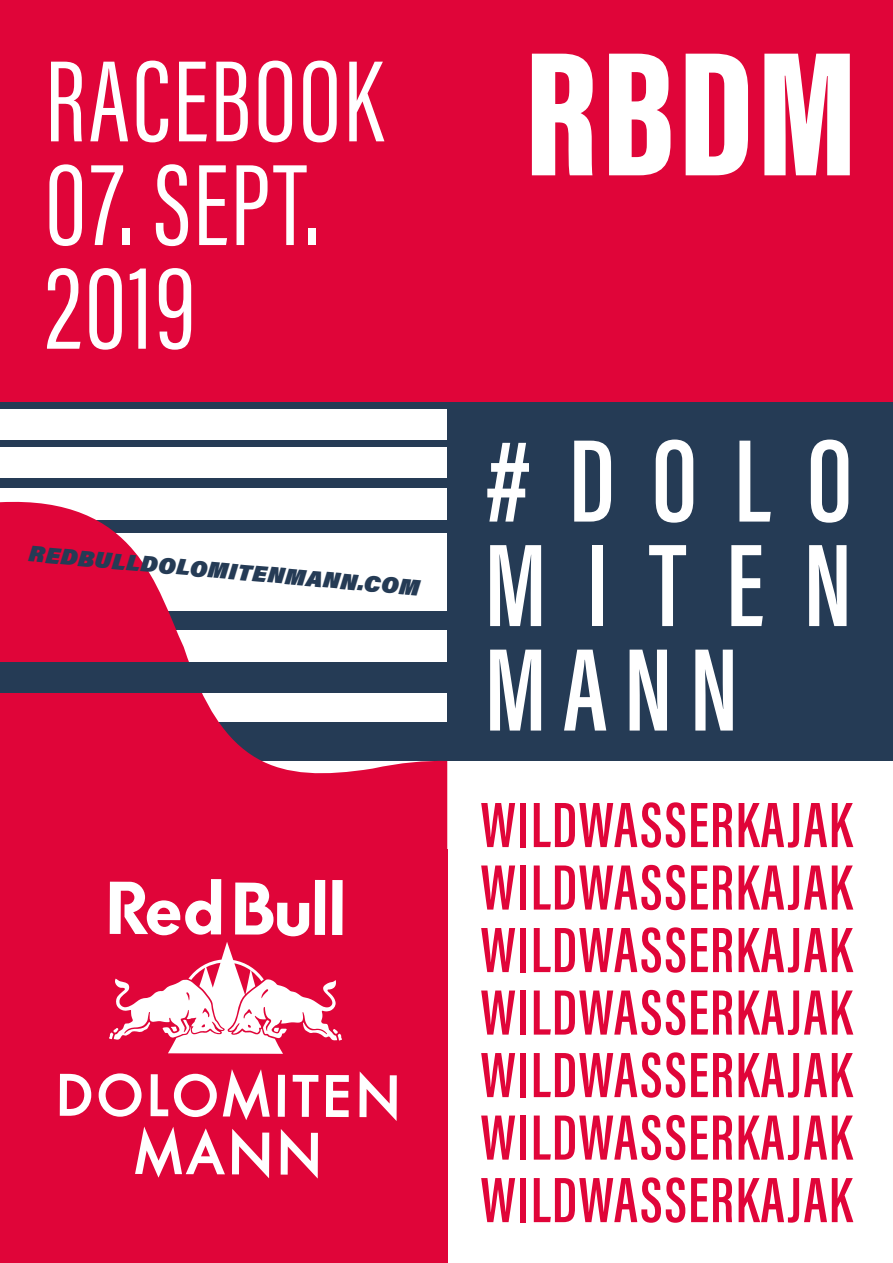
<style>
.page{position:relative;width:893px;height:1263px;background:#fff}
.page>*{position:absolute;margin:0;border:0;box-sizing:border-box;transform-origin:0 0}
.t1{font:600 121.2px/104.6px "Acumin Pro Extra Cond";letter-spacing:.3em;color:#fff;text-align:justify}
.t2{font:119.25px/103.6px "Acumin Pro Extra Cond";letter-spacing:.02em;color:#fff}
.t3{font:600 66px/62.6px "Acumin Pro Extra Cond";letter-spacing:.02em;color:#e00539;text-align:justify}
.t4{font:italic 900 22.65px "Acumin Pro";color:#253b55}
</style>
<div class="page">
<div style="left:0;top:0;width:893px;height:402px;background:#e00539"></div>
<svg style="left:0;top:501px;width:447px;height:349px;fill:#e00539"></svg>
<div style="left:0;top:479px;width:448px;height:9px;background:#253b55"></div>
<div style="left:0;top:440px;width:447px;height:7px;background:#253b55"></div>
<div style="left:0;top:402px;width:447px;height:7px;background:#253b55"></div>
<div style="left:448px;top:402px;width:445px;height:359px;background:#253b55"></div>
<div style="left:0;top:850px;width:447px;height:413px;background:#e00539"></div>
<svg style="left:99px;top:1073px;width:43px;height:44px"></svg>
<svg style="left:60px;top:1074px;width:31px;height:42px"></svg>
<svg style="left:174px;top:1074px;width:43px;height:43px"></svg>
<svg style="left:151px;top:1074px;width:17px;height:42px"></svg>
<svg style="left:281px;top:1129px;width:37px;height:49px"></svg>
<svg style="left:293px;top:1075px;width:25px;height:42px"></svg>
<svg style="left:326px;top:1075px;width:23px;height:42px"></svg>
<svg style="left:359px;top:1071px;width:38px;height:50px"></svg>
<svg style="left:135px;top:1126px;width:90px;height:52px"></svg>
<svg style="left:232px;top:1129px;width:37px;height:49px"></svg>
<svg style="left:223px;top:1069px;width:47px;height:51px"></svg>
<div style="left:278px;top:1075px;width:7px;height:42px;background:#fff"></div>
<svg style="left:332px;top:880px;width:11px;height:55px"></svg>
<svg style="left:315px;top:880px;width:10px;height:55px"></svg>
<svg style="left:110px;top:879px;width:111px;height:56px"></svg>
<svg style="left:235px;top:882px;width:74px;height:54px"></svg>
<svg style="left:109px;top:942px;width:233px;height:112px"></svg>
<div style="left:0;top:662px;width:448px;height:31px;background:#253b55"></div>
<svg style="left:532px;top:54px;width:318px;height:121px"></svg>
<h2 class="t2" style="left:45px;top:49px;width:339px">RACEBOOK</h2>
<h2 class="t2" style="left:45px;top:153px;width:276px">07. SEPT.<br>2019</h2>
<p class="t4" style="left:30px;top:537px;width:394px;rotate:5deg">REDBULLDOLOMITENMANN.COM</p>
<h1 class="t1" style="left:484px;top:428px;width:369px">#DOLO MITEN MANN</h1>
<p class="t3" style="left:480px;top:793px;width:373px">WILDWASSERKAJAK WILDWASSERKAJAK WILDWASSERKAJAK WILDWASSERKAJAK WILDWASSERKAJAK WILDWASSERKAJAK WILDWASSERKAJAK</p>
</div>
